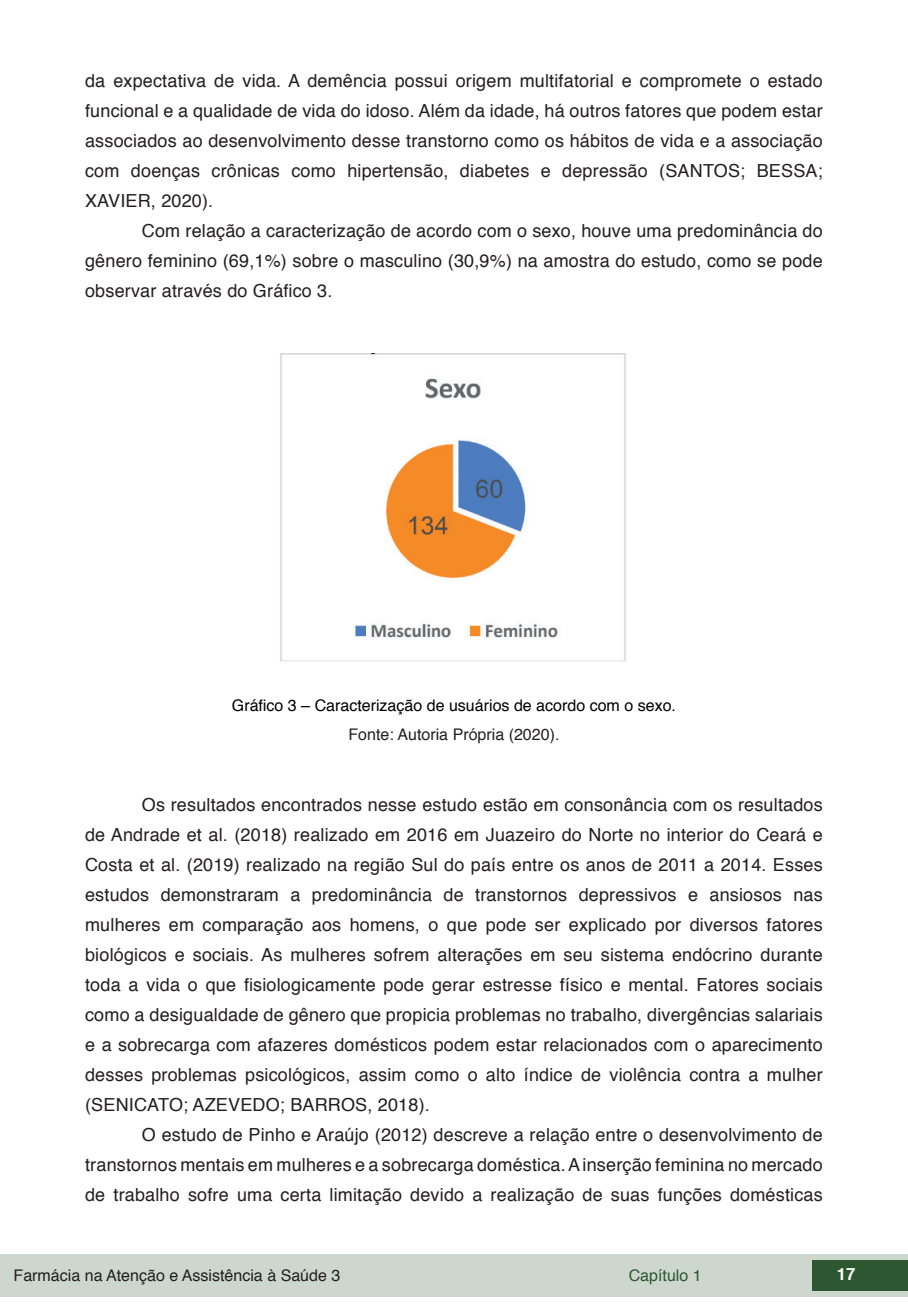
<style>
.page{position:relative;width:908px;height:1304px;background:#fff}
.page>*{position:absolute;margin:0;border:0;box-sizing:border-box;transform-origin:0 0}
.t1{font:18px/30px "Helvetica";letter-spacing:.01em;color:#231f20;text-align:justify}
.t2{font:700 16.8px "Helvetica";color:#fff}
.t3{font:16px "Helvetica";color:#231f20}
.t4{font:16px "Helvetica";color:#000}
.t5{font:16px "Helvetica";color:#2d5730}
</style>
<div class="page">
<div style="left:0;top:1254px;width:906px;height:43px;background:#cdd7ce"></div>
<div style="left:812px;top:1261px;width:95px;height:30px;background:#2d5730"></div>
<img style="left:280px;top:354px;width:346px;height:308px">
<p class="t1" style="left:85px;top:66px;width:738px">da expectativa de vida. A demência possui origem multifatorial e compromete o estado funcional e a qualidade de vida do idoso. Além da idade, há outros fatores que podem estar associados ao desenvolvimento desse transtorno como os hábitos de vida e a associação com doenças crônicas como hipertensão, diabetes e depressão (SANTOS; BESSA; XAVIER, 2020).</p>
<p class="t1" style="left:85px;top:216px;width:738px;text-indent:57px">Com relação a caracterização de acordo com o sexo, houve uma predominância do gênero feminino (69,1%) sobre o masculino (30,9%) na amostra do estudo, como se pode observar através do Gráfico 3.</p>
<p class="t4" style="left:232px;top:693px;width:445px">Gráfico 3 – Caracterização de usuários de acordo com o sexo.</p>
<p class="t3" style="left:348px;top:722px;width:212px">Fonte: Autoria Própria (2020).</p>
<p class="t1" style="left:85px;top:790px;width:738px;text-indent:57px">Os resultados encontrados nesse estudo estão em consonância com os resultados de Andrade et al. (2018) realizado em 2016 em Juazeiro do Norte no interior do Ceará e Costa et al. (2019) realizado na região Sul do país entre os anos de 2011 a 2014. Esses estudos demonstraram a predominância de transtornos depressivos e ansiosos nas mulheres em comparação aos homens, o que pode ser explicado por diversos fatores biológicos e sociais. As mulheres sofrem alterações em seu sistema endócrino durante toda a vida o que fisiologicamente pode gerar estresse físico e mental. Fatores sociais como a desigualdade de gênero que propicia problemas no trabalho, divergências salariais e a sobrecarga com afazeres domésticos podem estar relacionados com o aparecimento desses problemas psicológicos, assim como o alto índice de violência contra a mulher (SENICATO; AZEVEDO; BARROS, 2018).</p>
<p class="t1" style="left:85px;top:1120px;width:738px;text-indent:57px">O estudo de Pinho e Araújo (2012) descreve a relação entre o desenvolvimento de transtornos mentais em mulheres e a sobrecarga doméstica. A inserção feminina no mercado de trabalho sofre uma certa limitação devido a realização de suas funções domésticas</p>
<p class="t3" style="left:14px;top:1263px;width:328px">Farmácia na Atenção e Assistência à Saúde 3</p>
<p class="t5" style="left:628px;top:1263px;width:74px">Capítulo 1</p>
<p class="t2" style="left:836px;top:1261px;width:20px">17</p>
</div>
